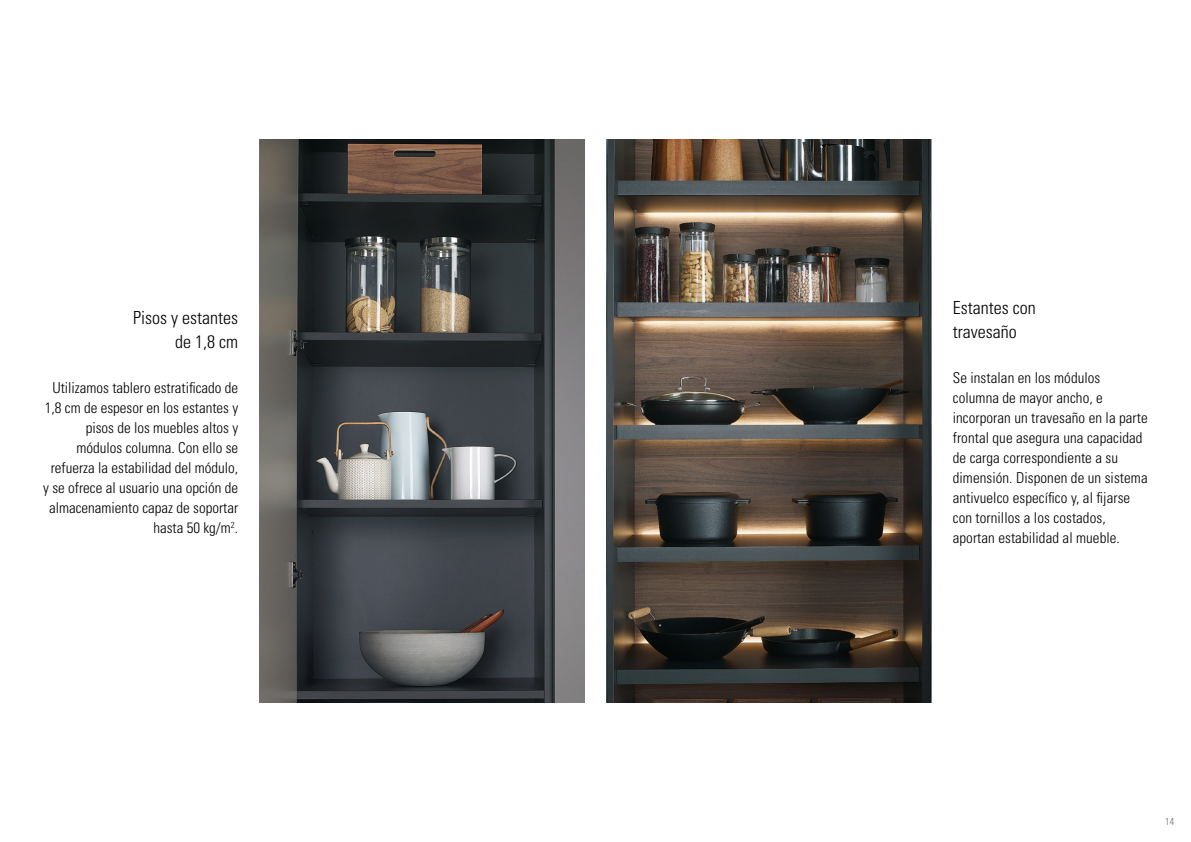
<style>
.page{position:relative;width:1191px;height:842px;background:#fff}
.page>*{position:absolute;margin:0;border:0;box-sizing:border-box;transform-origin:0 0}
.t1{font:300 condensed 18px/24px "Univers";color:#000}
.t2{font:300 condensed 15px/20px "Univers";letter-spacing:.005em;color:#000}
.t3{font:300 condensed 10px "Univers";color:#706f6f}
</style>
<div class="page">
<img style="left:259px;top:140px;width:326px;height:562px">
<img style="left:606px;top:140px;width:325px;height:562px">
<p class="t1" style="left:133px;top:305px;width:106px;text-align:right">Pisos y estantes de 1,8 cm</p>
<p class="t2" style="left:43px;top:377px;width:196px;text-align:right">Utilizamos tablero estratificado de<br>1,8 cm de espesor en los estantes y pisos de los muebles altos y módulos columna. Con ello se refuerza la estabilidad del módulo, y se ofrece al usuario una opción de almacenamiento capaz de soportar hasta 50 kg/m<sup>2</sup>.</p>
<p class="t1" style="left:952px;top:295px;width:84px">Estantes con travesaño</p>
<p class="t2" style="left:952px;top:367px;width:196px">Se instalan en los módulos columna de mayor ancho, e incorporan un travesaño en la parte frontal que asegura una capacidad de carga correspondiente a su dimensión. Disponen de un sistema antivuelco específico y, al fijarse con tornillos a los costados, aportan estabilidad al mueble.</p>
<p class="t3" style="left:1165px;top:815px;width:10px">14</p>
</div>
